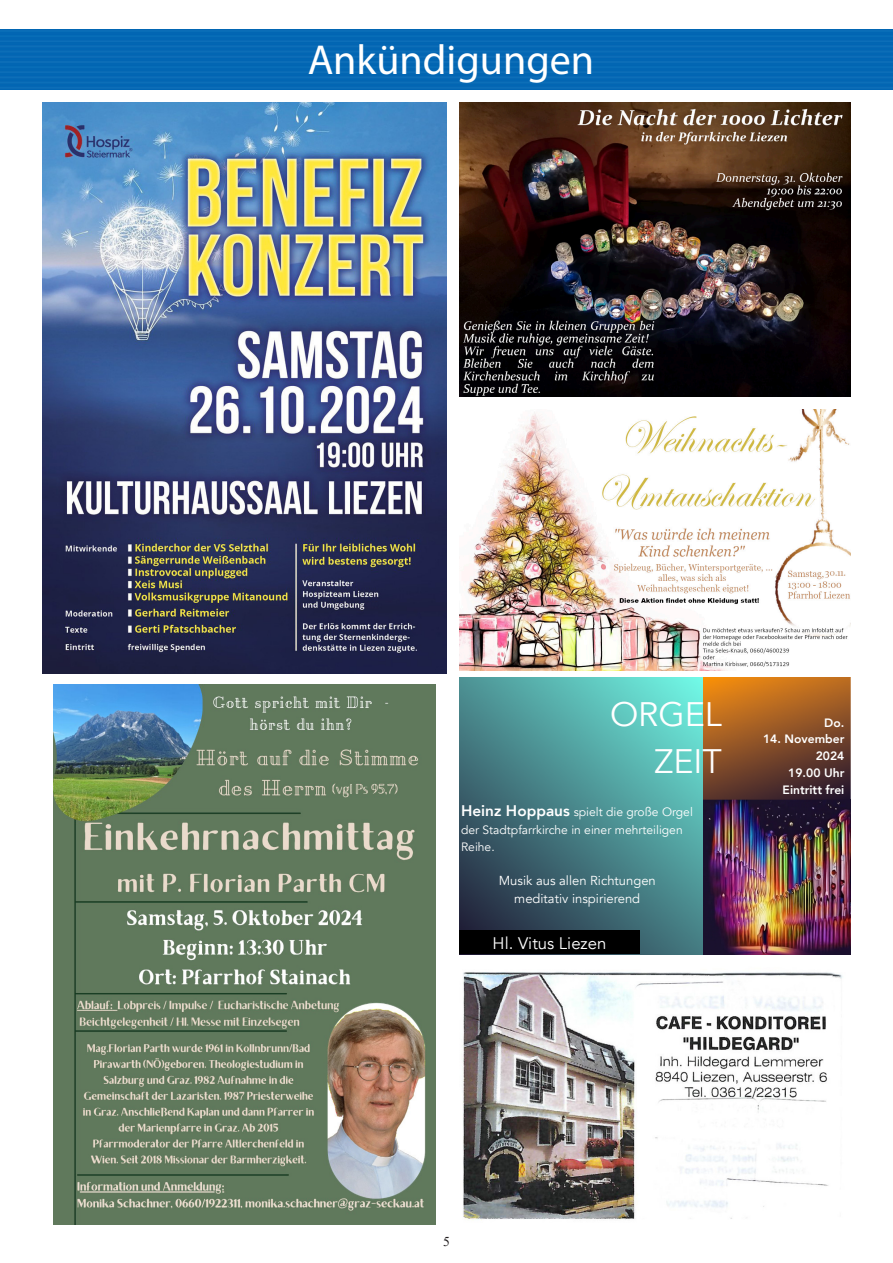
<style>
.page{position:relative;width:893px;height:1263px;background:#fff}
.page>*{position:absolute;margin:0;border:0;box-sizing:border-box;transform-origin:0 0}
.t1{font:42px "Myriad Pro";color:#fff}
.t2{font:33.9px/46.5px "Avenir";color:#fff;text-align:right}
.t3{font:16.8px "Avenir";color:#fff}
.t4{font:13.5px "Times New Roman";color:#231f20}
.t5{font:13.05px/17.7px "Avenir";color:#fff;text-align:center}
.t6{font:12.15px/17.9px "Avenir";color:#fff}
.t7{font:800 12.15px/16.6px "Avenir";color:#fff;text-align:right}
.s1{font-weight:800;font-size:15.3px}
</style>
<div class="page">
<div style="left:0;top:30px;width:893px;height:59px;background:#0566b3"></div>
<img style="left:54px;top:684px;width:381px;height:540px">
<img style="left:43px;top:102px;width:403px;height:571px">
<img style="left:459px;top:103px;width:391px;height:293px">
<img style="left:459px;top:410px;width:391px;height:260px">
<img style="left:459px;top:678px;width:391px;height:276px">
<div style="left:459px;top:930px;width:181px;height:24px;background:#000"></div>
<img style="left:462px;top:972px;width:380px;height:248px">
<h1 class="t1" style="left:308px;top:34px;width:288px">Ankündigungen</h1>
<h2 class="t2" style="left:610px;top:692px;width:113px">ORGEL<br>ZEIT</h2>
<p class="t6" style="left:461px;top:803px;width:233px"><span class="s1">Heinz Hoppaus</span> spielt die große Orgel der Stadtpfarrkirche in einer mehrteiligen</p>
<p class="t6" style="left:461px;top:838px;width:35px">Reihe.</p>
<p class="t5" style="left:499px;top:872px;width:159px">Musik aus allen Richtungen meditativ inspirierend</p>
<h3 class="t3" style="left:493px;top:933px;width:115px">Hl. Vitus Liezen</h3>
<p class="t7" style="left:824px;top:714px;width:22px">Do.</p>
<p class="t7" style="left:763px;top:731px;width:83px">14. November<br>2024<br>19.00 Uhr<br>Eintritt frei</p>
<p class="t4" style="left:443px;top:1232px;width:8px">5</p>
</div>
